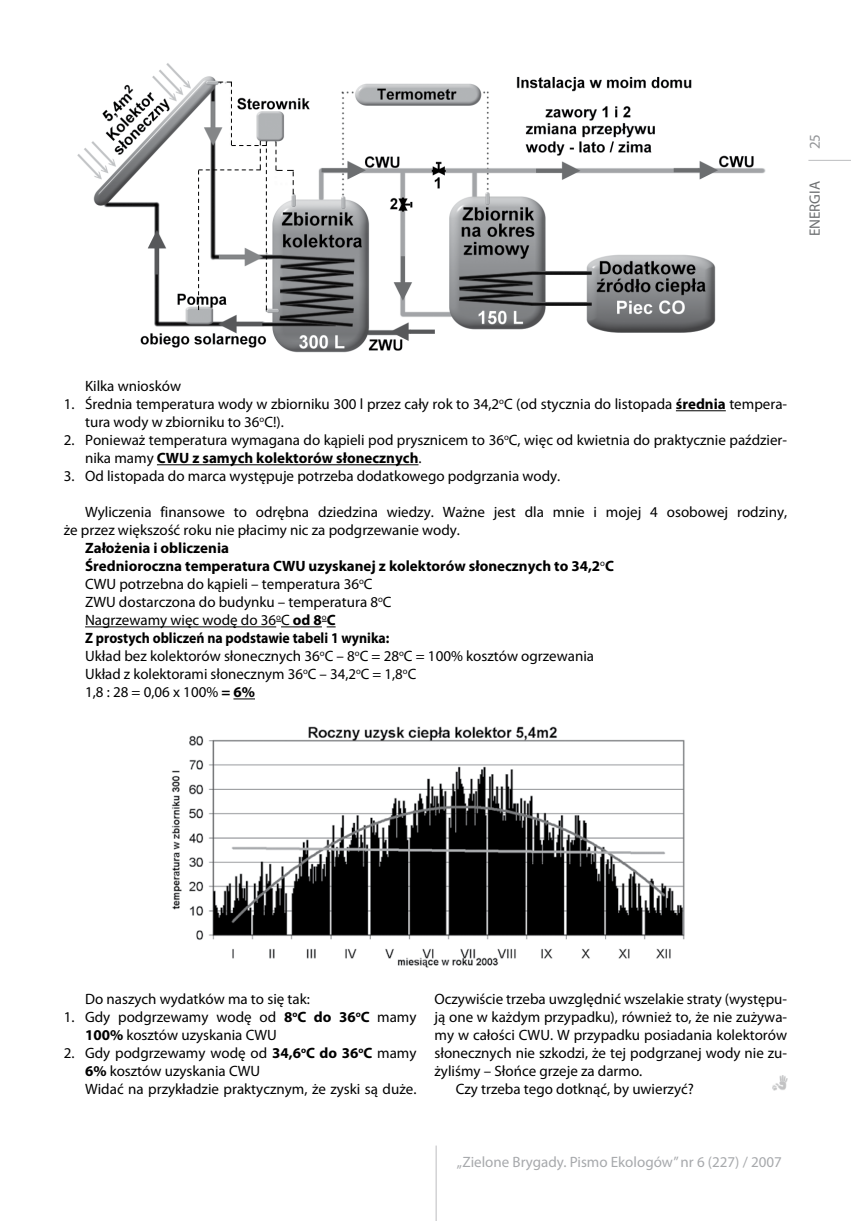
<style>
.page{position:relative;width:851px;height:1221px;background:#fff}
.page>*{position:absolute;margin:0;border:0;box-sizing:border-box;transform-origin:0 0}
.t1{font:15px/18px "Myriad Pro";color:#000}
.t2{font:15px "Myriad Pro";color:#a7a9ac}
.t3{font:15px "Myriad Pro";color:#6d6f71}
.t4{font:15px "Myriad Pro";color:#939598}
.s1{font-weight:700}
</style>
<div class="page">
<hr style="left:808px;top:160px;width:42px;height:1px;background:#bcbdbf">
<hr style="left:435px;top:1145px;width:1px;height:75px;background:#bcbdbf">
<img style="left:77px;top:63px;width:689px;height:290px">
<hr style="left:675px;top:410px;width:50px;height:1px;background:#000">
<hr style="left:157px;top:464px;width:261px;height:1px;background:#000">
<hr style="left:85px;top:626px;width:191px;height:1px;background:#000">
<hr style="left:281px;top:626px;width:41px;height:1px;background:#000">
<svg style="left:322px;top:621px;width:13px;height:6px"></svg>
<svg style="left:233px;top:698px;width:22px;height:1px"></svg>
<img style="left:171px;top:726px;width:514px;height:242px">
<img style="left:772px;top:1075px;width:15px;height:15px">
<p class="t4" style="left:805px;top:149px;width:17px;rotate:-90deg">25</p>
<p class="t3" style="left:805px;top:236px;width:57px;rotate:-90deg">ENERGIA</p>
<p class="t1" style="left:85px;top:377px;width:97px">Kilka wniosków</p>
<p class="t1" style="left:85px;top:395px;width:703px;text-indent:-21px">1. Średnia temperatura wody w zbiorniku 300 l przez cały rok to 34,2<sup>o</sup>C (od stycznia do listopada <span class="s1">średnia</span> tempera&shy;tura wody w zbiorniku to 36<sup>o</sup>C!).</p>
<p class="t1" style="left:85px;top:431px;width:703px;text-indent:-21px">2. Ponieważ temperatura wymagana do kąpieli pod prysznicem to 36<sup>o</sup>C, więc od kwietnia do praktycznie paździer&shy;nika mamy <span class="s1">CWU z samych kolektorów słonecznych</span>.</p>
<p class="t1" style="left:64px;top:467px;width:498px">3. Od listopada do marca występuje potrzeba dodatkowego podgrzania wody.</p>
<p class="t1" style="left:64px;top:503px;width:724px;text-indent:21px">Wyliczenia finansowe to odrębna dziedzina wiedzy. Ważne jest dla mnie i mojej 4 osobowej rodziny, że przez większość roku nie płacimy nic za podgrzewanie wody.</p>
<p class="t1" style="left:85px;top:539px;width:530px"><span class="s1">Założenia i obliczenia<br>Średnioroczna temperatura CWU uzyskanej z kolektorów słonecznych to 34,2</span><sup>o</sup><span class="s1">C </span>CWU potrzebna do kąpieli – temperatura 36<sup>o</sup>C<br>ZWU dostarczona do budynku – temperatura 8<sup>o</sup>C<br>Nagrzewamy więc wodę do 36<sup>o</sup>C <span class="s1">od 8</span><sup>o</sup><span class="s1">C<br>Z prostych obliczeń na podstawie tabeli 1 wynika:<br></span>Układ bez kolektorów słonecznych 36<sup>o</sup>C – 8<sup>o</sup>C = 28<sup>o</sup>C = 100% kosztów ogrzewania Układ z kolektorami słonecznym 36<sup>o</sup>C – 34,2<sup>o</sup>C = 1,8<sup>o</sup>C<br>1,8 : 28 = 0,06 x 100% <span class="s1">= 6%</span></p>
<p class="t1" style="left:85px;top:989px;width:226px">Do naszych wydatków ma to się tak:</p>
<p class="t1" style="left:85px;top:1007px;width:333px;text-indent:-21px">1. Gdy podgrzewamy wodę od <span class="s1">8</span><sup>o</sup><span class="s1">C do 36</span><sup>o</sup><span class="s1">C</span> mamy<br><span class="s1">100%</span> kosztów uzyskania CWU</p>
<p class="t1" style="left:85px;top:1043px;width:333px;text-indent:-21px">2. Gdy podgrzewamy wodę od <span class="s1">34,6</span><sup>o</sup><span class="s1">C do 36</span><sup>o</sup><span class="s1">C</span> mamy<br><span class="s1">6%</span> kosztów uzyskania CWU<br>Widać na przykładzie praktycznym, że zyski są duże.</p>
<p class="t1" style="left:434px;top:989px;width:354px">Oczywiście trzeba uwzględnić wszelakie straty (występu-</p>
<p class="t1" style="left:434px;top:1007px;width:354px">ją one w każdym przypadku), również to, że nie zużywa-</p>
<p class="t1" style="left:434px;top:1025px;width:354px">my w całości CWU. W przypadku posiadania kolektorów</p>
<p class="t1" style="left:434px;top:1043px;width:354px">słonecznych nie szkodzi, że tej podgrzanej wody nie zu-</p>
<p class="t1" style="left:434px;top:1061px;width:209px">żyliśmy – Słońce grzeje za darmo.</p>
<p class="t1" style="left:455px;top:1079px;width:239px">Czy trzeba tego dotknąć, by uwierzyć?</p>
<p class="t2" style="left:457px;top:1153px;width:326px">„Zielone Brygady. Pismo Ekologów” nr 6 (227) / 2007</p>
</div>
